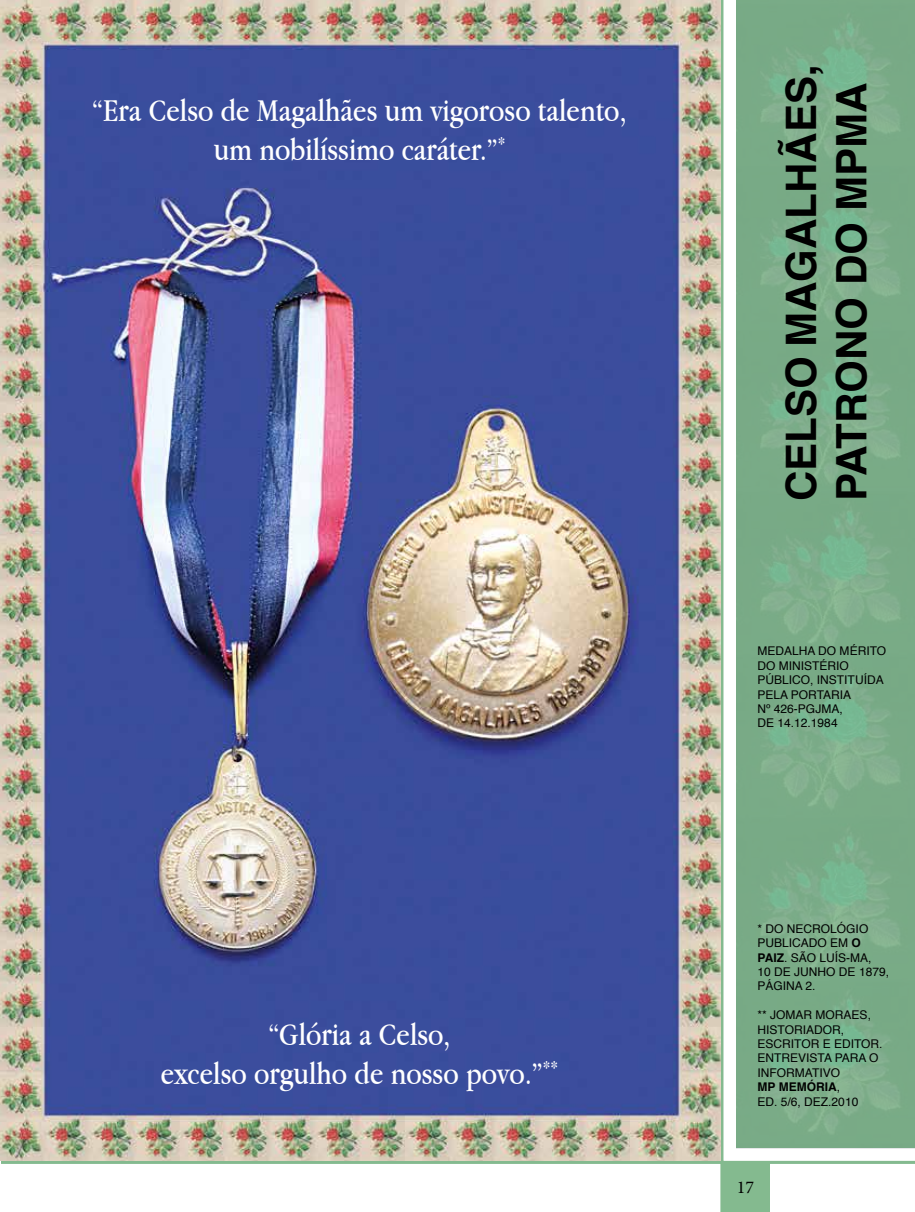
<style>
.page{position:relative;width:915px;height:1212px;background:#fff}
.page>*{position:absolute;margin:0;border:0;box-sizing:border-box;transform-origin:0 0}
.t1{font:700 42px/50.4px "Helvetica";color:#000}
.t2{font:33px/39.6px "Apple Garamond";color:#fff;text-align:center}
.t3{font:18px "Minion Pro";color:#000}
.t4{font:12px/14.4px "Helvetica";color:#000}
.s1{font-weight:700}
</style>
<div class="page">
<hr style="left:1px;top:1161px;width:913px;height:3px;background:#84ba8f">
<hr style="left:720px;top:0;width:3px;height:1212px;background:#84ba8f">
<div style="left:723px;top:1161px;width:47px;height:51px;background:#84ba8f"></div>
<img style="left:0;top:0;width:720px;height:1161px">
<h2 class="t2" style="left:92px;top:90px;width:536px">“Era Celso de Magalhães um vigoroso talento, um nobilíssimo caráter.”<sup>*</sup></h2>
<h2 class="t2" style="left:161px;top:1013px;width:399px">“Glória a Celso,<br>excelso orgulho de nosso povo.”<sup>**</sup></h2>
<h1 class="t1" style="left:776px;top:501px;width:438px;rotate:-90deg">CELSO MAGALHÃES,<br>PATRONO DO MPMA</h1>
<p class="t4" style="left:757px;top:644px;width:130px">MEDALHA DO MÉRITO<br>DO MINISTÉRIO<br>PÚBLICO, INSTITUÍDA<br>PELA PORTARIA<br>Nº 426-PGJMA,<br>DE 14.12.1984</p>
<p class="t4" style="left:757px;top:922px;width:133px">* DO NECROLÓGIO<br>PUBLICADO EM <span class="s1">O<br>PAIZ</span>. SÃO LUÍS-MA,<br>10 DE JUNHO DE 1879,<br>PÁGINA 2.</p>
<p class="t4" style="left:757px;top:1008px;width:126px">** JOMAR MORAES,<br>HISTORIADOR,<br>ESCRITOR E EDITOR.<br>ENTREVISTA PARA O<br>INFORMATIVO<br><span class="s1">MP MEMÓRIA</span>,<br>ED. 5/6, DEZ.2010</p>
<h3 class="t3" style="left:736px;top:1175px;width:19px">17</h3>
</div>
